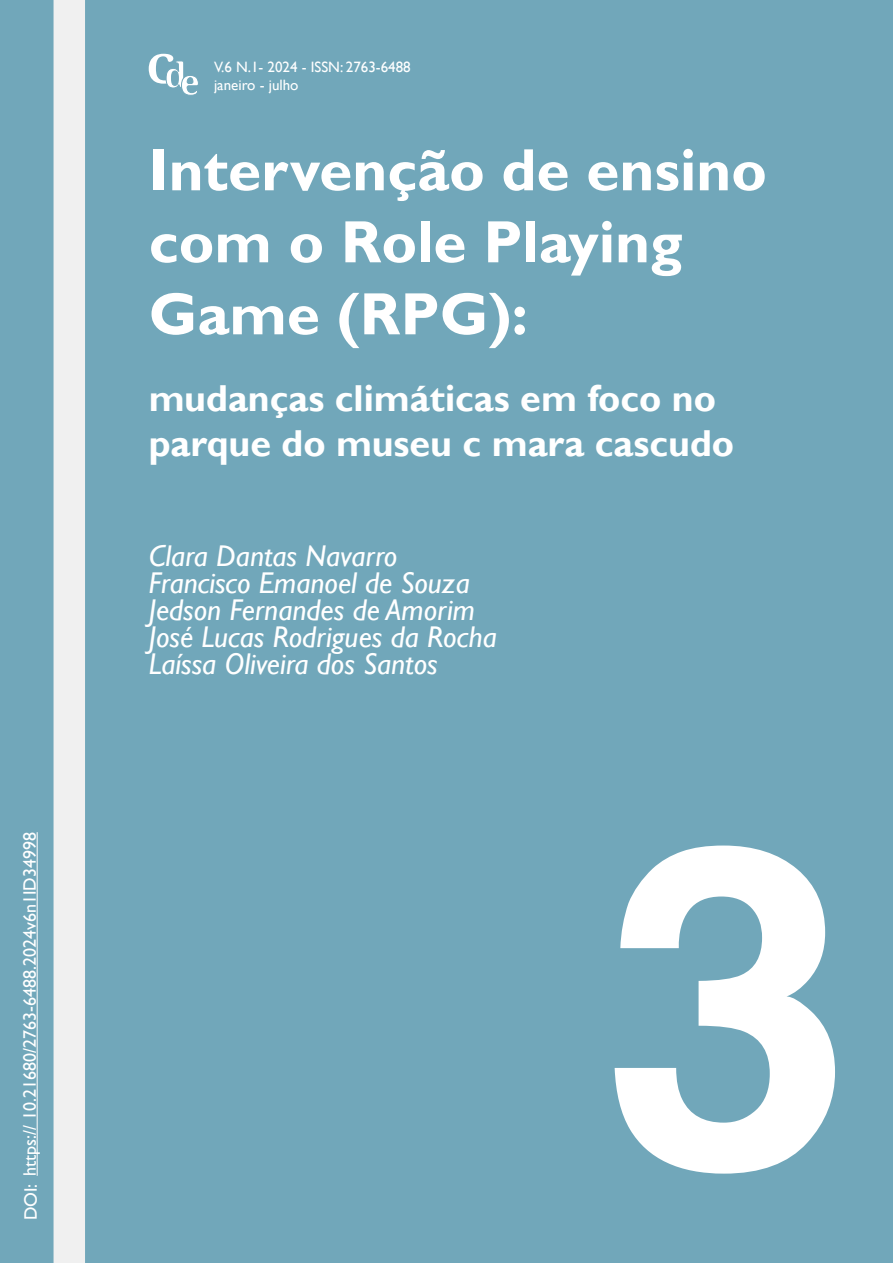
<style>
.page{position:relative;width:893px;height:1263px;background:#71a7ba}
.page>*{position:absolute;margin:0;border:0;box-sizing:border-box;transform-origin:0 0}
.t1{font:700 450px "Helvetica";color:#fff}
.t2{font:700 60px/72px "Gill Sans";color:#fff}
.t3{font:700 37.5px/45px "Gill Sans";color:#fff}
.t4{font:italic 30px/27px "Gill Sans";color:#fff}
.t5{font:18px "Gill Sans";color:#fff}
.t6{font:15px/18.9px "Gill Sans";color:#fff}
</style>
<div class="page">
<div style="left:54px;top:0;width:31px;height:1263px;background:#f0f0f0"></div>
<hr style="left:37px;top:832px;width:1px;height:344px;background:#fff">
<svg style="left:149px;top:54px;width:49px;height:41px"></svg>
<p class="t5" style="left:19px;top:1220px;width:390px;rotate:-90deg">DOI: https:// 10.21680/2763-6488.2024v6n1ID34998</p>
<p class="t6" style="left:214px;top:57px;width:198px">V.6 N.1- 2024 - ISSN: 2763-6488 janeiro - julho</p>
<h2 class="t2" style="left:149px;top:136px;width:620px">Intervenção de ensino com o Role Playing<br>Game (RPG):</h2>
<p class="t3" style="left:149px;top:377px;width:587px">mudanças climáticas em foco no parque do museu c mara cascudo</p>
<p class="t4" style="left:149px;top:543px;width:350px">Clara Dantas Navarro<br>Francisco Emanoel de Souza<br>Jedson Fernandes de Amorim<br>José Lucas Rodrigues da Rocha<br>Laíssa Oliveira dos Santos</p>
<h1 class="t1" style="left:603px;top:644px;width:252px">3</h1>
</div>
